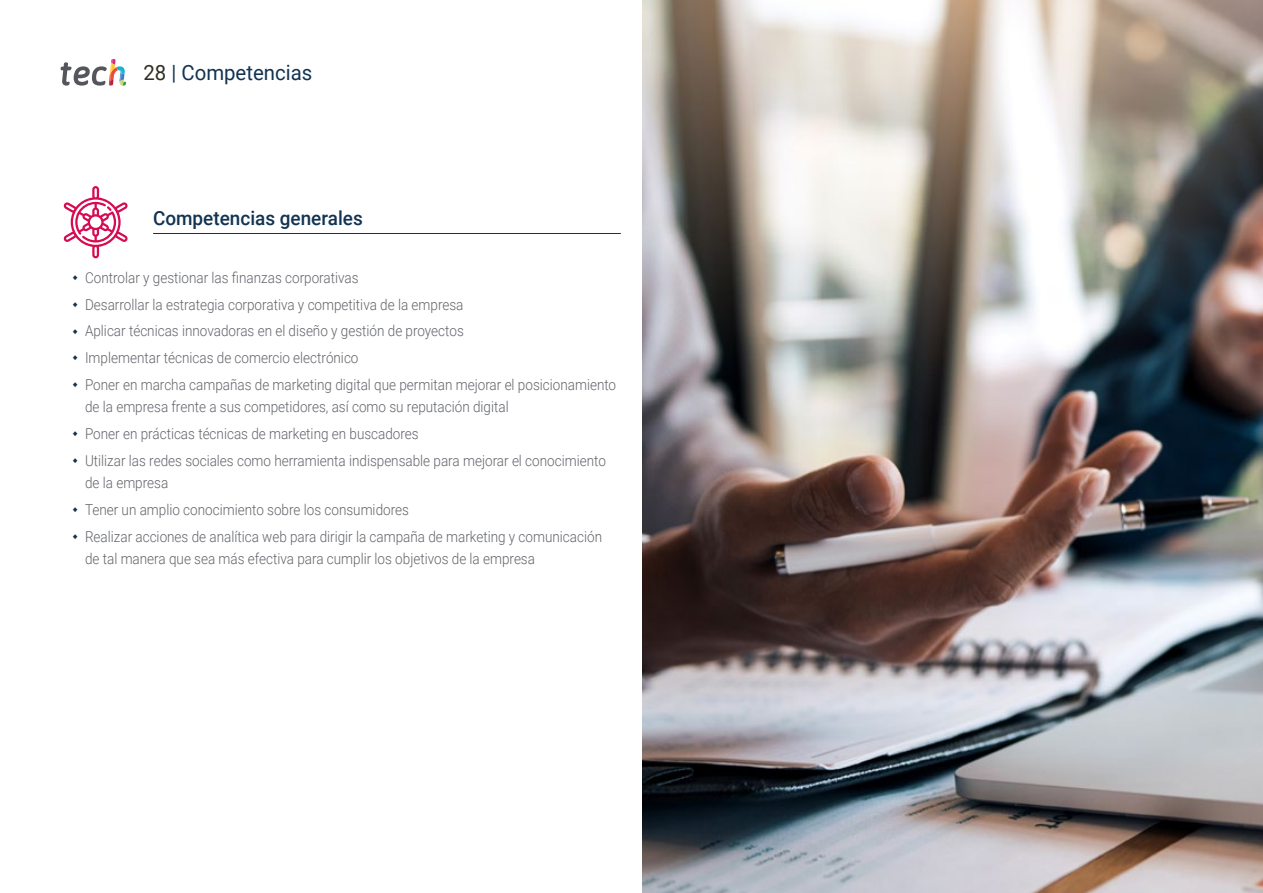
<style>
.page{position:relative;width:1263px;height:893px;background:#fff}
.page>*{position:absolute;margin:0;border:0;box-sizing:border-box;transform-origin:0 0}
.t1{font:21px "Roboto";color:#123352}
.t2{font:500 19.5px "Roboto";color:#123352}
.t3{font:300 15px/26.7px "Roboto";color:#61646a;scale:.9 1}
.s1{color:#312e20}
</style>
<div class="page">
<img style="left:642px;top:0;width:621px;height:893px">
<hr style="left:153px;top:233px;width:468px;height:1px;background:#123352">
<svg style="left:63px;top:186px;width:65px;height:72px"></svg>
<svg style="left:61px;top:59px;width:65px;height:27px"></svg>
<h1 class="t1" style="left:144px;top:57px;width:170px"><span class="s1">28</span> | Competencias</h1>
<h2 class="t2" style="left:153px;top:205px;width:211px">Competencias generales</h2>
<p class="t3" style="left:85px;top:264px;width:592px">Controlar y gestionar las finanzas corporativas<br>Desarrollar la estrategia corporativa y competitiva de la empresa<br>Aplicar técnicas innovadoras en el diseño y gestión de proyectos<br>Implementar técnicas de comercio electrónico<br>Poner en marcha campañas de marketing digital que permitan mejorar el posicionamiento</p>
<p class="t3" style="left:85px;top:393px;width:580px">de la empresa frente a sus competidores, así como su reputación digital<br>Poner en prácticas técnicas de marketing en buscadores<br>Utilizar las redes sociales como herramienta indispensable para mejorar el conocimiento</p>
<p class="t3" style="left:85px;top:469px;width:576px">de la empresa<br>Tener un amplio conocimiento sobre los consumidores<br>Realizar acciones de analítica web para dirigir la campaña de marketing y comunicación</p>
<p class="t3" style="left:85px;top:545px;width:501px">de tal manera que sea más efectiva para cumplir los objetivos de la empresa</p>
</div>
